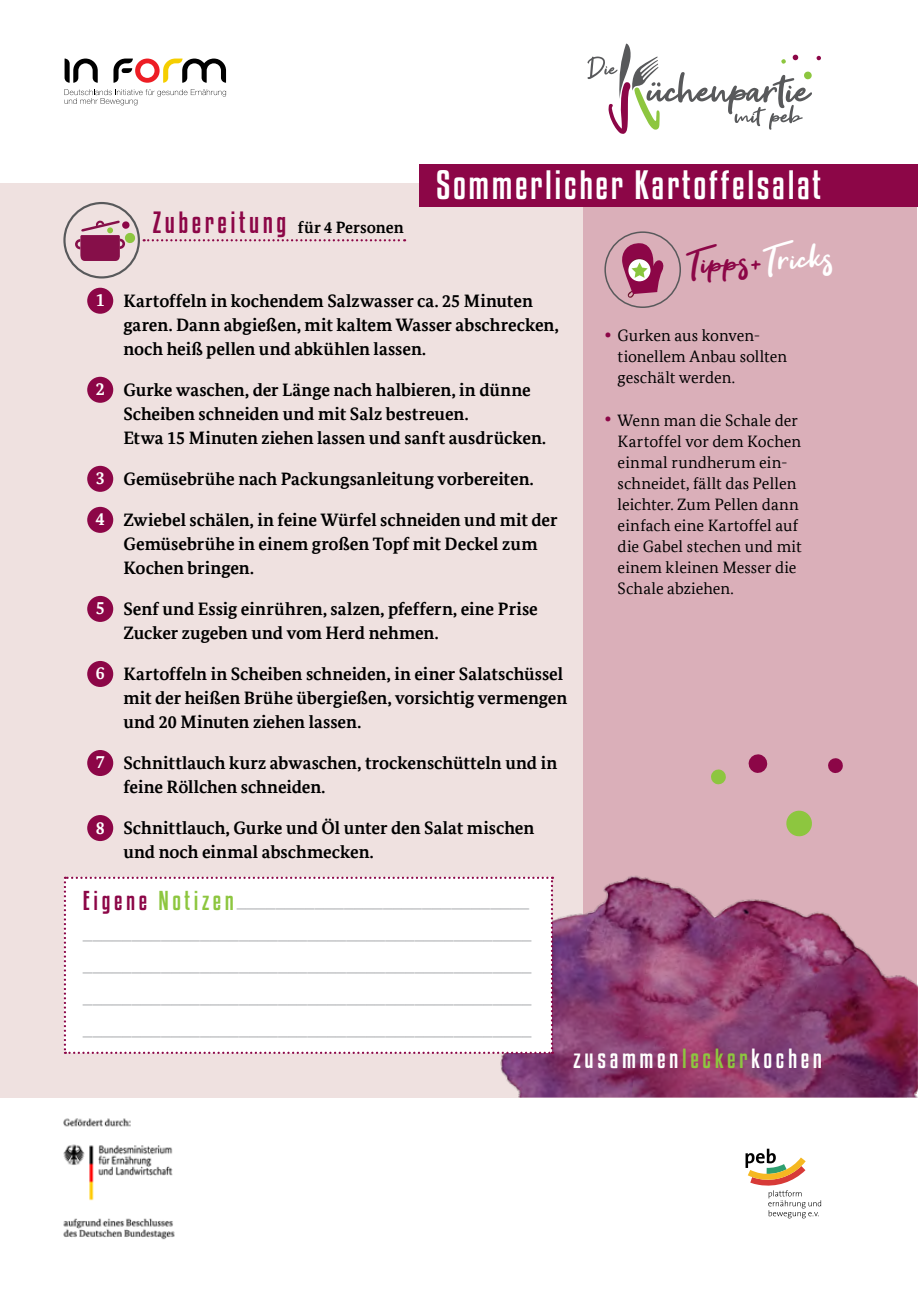
<style>
.page{position:relative;width:919px;height:1289px;background:#fff}
.page>*{position:absolute;margin:0;border:0;box-sizing:border-box;transform-origin:0 0}
.t1{font:46.5px "Get Show";color:#8c0647}
.t2{font:36px "Kenyan Coffee Rg";letter-spacing:.075em;color:#fff}
.t3{font:24.3px "Kenyan Coffee Rg";letter-spacing:.15em;color:#fff}
.t4{font:24px "Kenyan Coffee Rg";letter-spacing:.15em;color:#8dc63f}
.t5{font:19.5px "Minion Pro";color:#a7a9ac}
.t6{font:700 18px/24px "Bundes Serif Office";color:#000}
.t7{font:700 18px "Bundes Serif Office";color:#fff}
.t8{font:16.5px/21px "Bundes Serif Office";color:#000}
.t9{font:700 16.5px "Bundes Serif Office";color:#000}
.s1{font-family:"Kenyan Coffee Rg";font-weight:400;font-size:27px;color:#8c0647}
.s2{color:#fff}
.s3{color:#8c0647}
.s4{font-style:italic;font-size:24px;color:#8c0647}
.s5{color:#8dc63f}
</style>
<div class="page">
<div style="left:0;top:183px;width:906px;height:914px;background:#efe1e0"></div>
<div style="left:583px;top:183px;width:333px;height:910px;background:#daafb9"></div>
<img style="left:487px;top:816px;width:430px;height:281px">
<svg style="left:748px;top:754px;width:20px;height:19px"></svg>
<svg style="left:785px;top:810px;width:28px;height:27px"></svg>
<svg style="left:711px;top:769px;width:15px;height:16px"></svg>
<svg style="left:828px;top:758px;width:14px;height:15px"></svg>
<svg style="left:635px;top:816px;width:119px;height:44px"></svg>
<div style="left:419px;top:164px;width:498px;height:43px;background:#8c0647"></div>
<svg style="left:587px;top:44px;width:234px;height:90px"></svg>
<svg style="left:745px;top:1148px;width:76px;height:70px"></svg>
<div style="left:64px;top:876px;width:489px;height:177px;background:#fff"></div>
<div style="left:604px;top:231px;width:77px;height:77px;border:2px solid #58595b;border-radius:50%"></div>
<svg style="left:622px;top:243px;width:44px;height:55px"></svg>
<div style="left:87px;top:288px;width:26px;height:26px;background:#8c0647;border-radius:50%"></div>
<div style="left:87px;top:377px;width:26px;height:26px;background:#8c0647;border-radius:50%"></div>
<div style="left:87px;top:466px;width:26px;height:26px;background:#8c0647;border-radius:50%"></div>
<div style="left:87px;top:507px;width:26px;height:26px;background:#8c0647;border-radius:50%"></div>
<div style="left:87px;top:596px;width:26px;height:26px;background:#8c0647;border-radius:50%"></div>
<div style="left:87px;top:661px;width:26px;height:26px;background:#8c0647;border-radius:50%"></div>
<div style="left:87px;top:750px;width:26px;height:26px;background:#8c0647;border-radius:50%"></div>
<div style="left:87px;top:815px;width:26px;height:26px;background:#8c0647;border-radius:50%"></div>
<svg style="left:113px;top:59px;width:113px;height:24px"></svg>
<svg style="left:65px;top:59px;width:33px;height:24px"></svg>
<svg style="left:64px;top:89px;width:162px;height:16px"></svg>
<div style="left:63px;top:202px;width:77px;height:76px;border:2px solid #58595b;border-radius:50%"></div>
<svg style="left:75px;top:220px;width:61px;height:41px"></svg>
<svg style="left:144px;top:239px;width:261px;height:2px"></svg>
<img style="left:63px;top:1118px;width:112px;height:122px">
<p class="t9" style="left:153px;top:217px;width:252px"><span class="s1">Zubereitung</span> für 4 Personen</p>
<p class="t2" style="left:436px;top:160px;width:386px">Sommerlicher Kartoffelsalat</p>
<p class="t1" style="left:685px;top:238px;width:148px;rotate:-3deg">Tipps+<span class="s2">Tricks</span></p>
<p class="t7" style="left:96px;top:289px;width:10px">1</p>
<p class="t6" style="left:123px;top:288px;width:437px">Kartoffeln in kochendem Salzwasser ca. 25 Minuten garen. Dann abgießen, mit kaltem Wasser abschrecken, noch heiß pellen und abkühlen lassen.</p>
<p class="t7" style="left:96px;top:378px;width:10px">2</p>
<p class="t6" style="left:123px;top:377px;width:424px">Gurke waschen, der Länge nach halbieren, in dünne<br>Scheiben schneiden und mit Salz bestreuen.<br>Etwa 15 Minuten ziehen lassen und sanft ausdrücken.</p>
<p class="t7" style="left:96px;top:467px;width:10px">3</p>
<p class="t6" style="left:123px;top:466px;width:412px">Gemüsebrühe nach Packungsanleitung vorbereiten.</p>
<p class="t7" style="left:96px;top:508px;width:10px">4</p>
<p class="t6" style="left:123px;top:507px;width:435px">Zwiebel schälen, in feine Würfel schneiden und mit der<br>Gemüsebrühe in einem großen Topf mit Deckel zum<br>Kochen bringen.</p>
<p class="t7" style="left:96px;top:597px;width:10px">5</p>
<p class="t6" style="left:123px;top:596px;width:416px">Senf und Essig einrühren, salzen, pfeffern, eine Prise<br>Zucker zugeben und vom Herd nehmen.</p>
<p class="t7" style="left:96px;top:662px;width:10px">6</p>
<p class="t6" style="left:123px;top:661px;width:445px">Kartoffeln in Scheiben schneiden, in einer Salatschüssel mit der heißen Brühe übergießen, vorsichtig vermengen und 20 Minuten ziehen lassen.</p>
<p class="t7" style="left:96px;top:751px;width:10px">7</p>
<p class="t6" style="left:123px;top:750px;width:435px">Schnittlauch kurz abwaschen, trockenschütteln und in feine Röllchen schneiden.</p>
<p class="t7" style="left:96px;top:816px;width:10px">8</p>
<p class="t6" style="left:123px;top:815px;width:412px">Schnittlauch, Gurke und Öl unter den Salat mischen und noch einmal abschmecken.</p>
<p class="t4" style="left:83px;top:884px;width:152px"><span class="s3">Eigene</span> Notizen</p>
<p class="t5" style="left:237px;top:888px;width:294px">______________________________</p>
<p class="t5" style="left:83px;top:919px;width:450px">______________________________________________</p>
<p class="t5" style="left:83px;top:951px;width:450px">______________________________________________</p>
<p class="t5" style="left:83px;top:983px;width:450px">______________________________________________</p>
<p class="t5" style="left:83px;top:1015px;width:450px">______________________________________________</p>
<p class="t8" style="left:617px;top:325px;width:171px;text-indent:-13px"><span class="s4">•</span> Gurken aus konven&shy;tionellem Anbau sollten geschält werden.</p>
<p class="t8" style="left:617px;top:409px;width:185px;text-indent:-13px"><span class="s4">•</span> Wenn man die Schale der<br>Kartoffel vor dem Kochen einmal rundherum ein&shy;schneidet, fällt das Pellen leichter. Zum Pellen dann einfach eine Kartoffel auf die Gabel stechen und mit einem kleinen Messer die<br>Schale abziehen.</p>
<p class="t3" style="left:573px;top:1042px;width:250px">zusammen<span class="s5">lecker</span>kochen</p>
</div>
